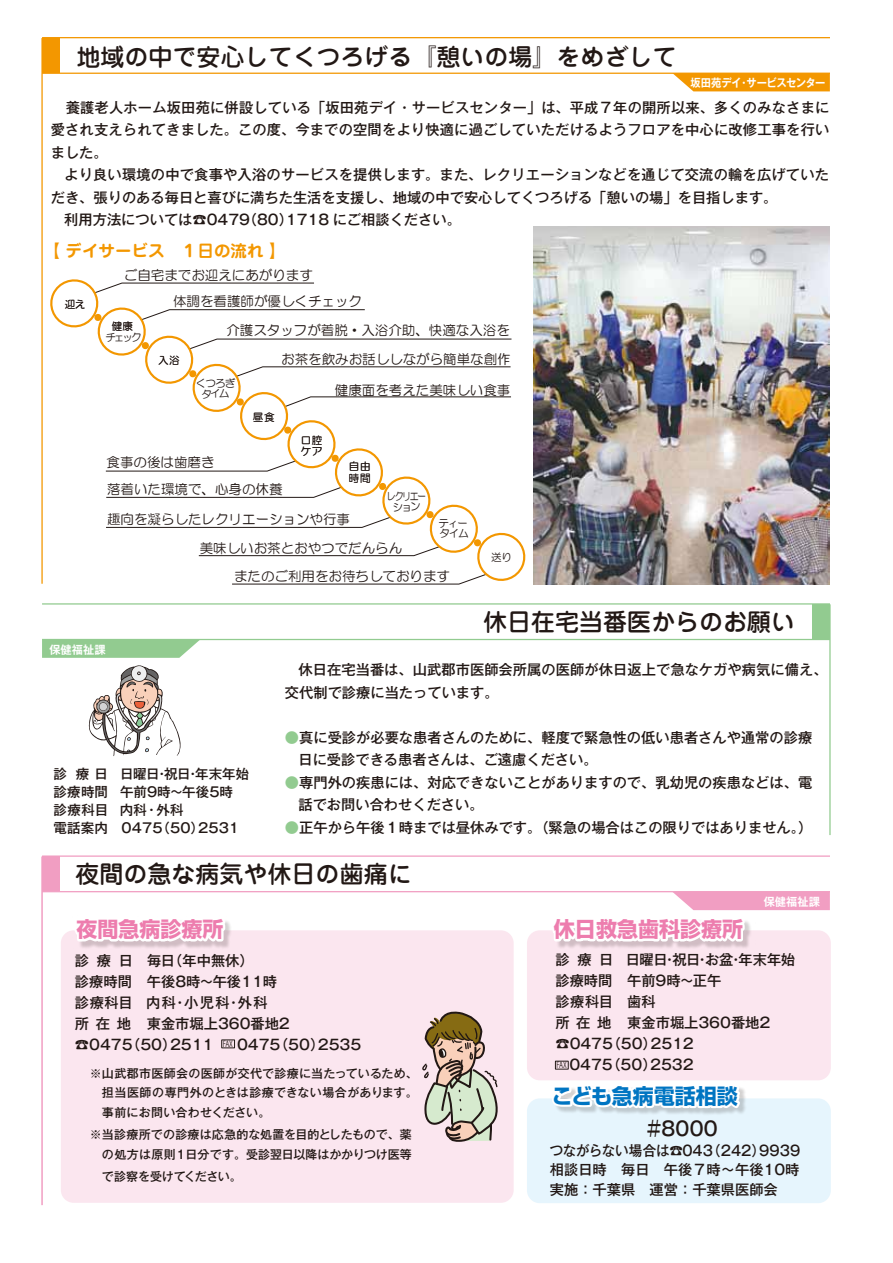
<style>
.page{position:relative;width:893px;height:1263px;background:#fff}
.page>*{position:absolute;margin:0;border:0;box-sizing:border-box;transform-origin:0 0}
.t1{font:500 24px "Jun 34 Pro";color:#221815}
.t2{font:700 21px "Shin Go Pro";color:#ed7dae}
.t3{font:700 21px "Shin Go Pro";color:#0075c2}
.t4{font:500 19.5px "Gothic MB101 Pro";color:#221815;scale:.95 1}
.t5{font:700 16.5px "Jun 501 Pro";color:#f39700}
.t6{font:500 14.25px/22.5px "Gothic MB101 Pro";color:#221815}
.t7{font:500 14.25px/19.5px "Gothic MB101 Pro";color:#221815;scale:.95 1}
.t8{font:500 14.25px "Gothic MB101 Pro";letter-spacing:-.24em;color:#221815}
.t9{font:13.5px/25.8px "HG Maru Gothic MPRO";color:#221815}
.t10{font:500 13.5px/18px "Gothic MB101 Pro";color:#221815}
.t11{font:500 12px/19.5px "Gothic MB101 Pro";letter-spacing:.01em;color:#221815;text-align:justify}
.t12{font:500 12px "Gothic MB101 Pro";letter-spacing:-.015em;color:#221815}
.t13{font:700 11.25px "Gothic MB101 Pro De";letter-spacing:-.035em;color:#fff;scale:.92 1}
.t14{font:700 11.25px "Gothic MB101 Pro De";color:#fff}
.t15{font:10.5px/10.5px "HG Maru Gothic MPRO";letter-spacing:-.125em;color:#221815}
.t16{font:10.5px/10.5px "HG Maru Gothic MPRO";letter-spacing:-.165em;color:#221815;text-align:center;scale:.85 1}
.t17{font:8.4px "DFHS Gothic W5 MP RKSJ H";letter-spacing:-.05em;color:#221815;scale:.71 1}
.s1{color:#92cb90}
</style>
<div class="page">
<div style="left:61px;top:930px;width:453px;height:273px;background:#fbe6ef;border-radius:13px"></div>
<div style="left:527px;top:930px;width:304px;height:150px;background:#fbe6ef;border-radius:13px"></div>
<div style="left:527px;top:1098px;width:304px;height:105px;background:#e6f5fd;border-radius:13px"></div>
<hr style="left:42px;top:37px;width:788px;height:1px;background:#f39700">
<hr style="left:42px;top:73px;width:788px;height:1px;background:#f39700">
<div style="left:42px;top:38px;width:17px;height:35px;background:#f39700"></div>
<hr style="left:41px;top:38px;width:2px;height:546px;background:#f39700">
<hr style="left:42px;top:639px;width:788px;height:1px;background:#92cb90">
<hr style="left:42px;top:603px;width:788px;height:2px;background:#92cb90">
<div style="left:813px;top:604px;width:17px;height:35px;background:#92cb90"></div>
<hr style="left:829px;top:604px;width:2px;height:231px;background:#92cb90">
<hr style="left:42px;top:855px;width:788px;height:2px;background:#f19ec2">
<hr style="left:42px;top:891px;width:788px;height:1px;background:#f19ec2">
<div style="left:42px;top:856px;width:17px;height:35px;background:#f19ec2"></div>
<hr style="left:41px;top:856px;width:2px;height:349px;background:#f19ec2">
<div style="left:221px;top:1040px;width:14px;height:8px;border:1px solid #221815"></div>
<div style="left:555px;top:1061px;width:13px;height:8px;border:1px solid #221815"></div>
<svg style="left:552px;top:1088px;width:192px;height:26px"></svg>
<img style="left:82px;top:923px;width:149px;height:25px">
<svg style="left:41px;top:910px;width:188px;height:37px"></svg>
<svg style="left:672px;top:73px;width:158px;height:18px;background:#f39e11"></svg>
<svg style="left:42px;top:640px;width:158px;height:18px;background:#9ace98"></svg>
<svg style="left:549px;top:892px;width:281px;height:55px"></svg>
<img style="left:534px;top:227px;width:295px;height:357px">
<svg style="left:422px;top:1011px;width:76px;height:131px"></svg>
<svg style="left:88px;top:665px;width:93px;height:91px"></svg>
<svg style="left:50px;top:279px;width:476px;height:305px"></svg>
<h1 class="t1" style="left:76px;top:38px;width:602px">地域の中で安心してくつろげる『憩いの場』をめざして</h1>
<p class="t13" style="left:690px;top:74px;width:148px">坂田苑デイ・サービスセンター</p>
<p class="t6" style="left:51px;top:94px;width:780px;text-align:justify;text-indent:15px">養護老人ホーム坂田苑に併設している「坂田苑デイ・サービスセンター」は、平成７年の開所以来、多くのみなさまに愛され支えられてきました。この度、今までの空間をより快適に過ごしていただけるようフロアを中心に改修工事を行いました。</p>
<p class="t6" style="left:64px;top:162px;width:766px">より良い環境の中で食事や入浴のサービスを提供します。また、レクリエーションなどを通じて交流の輪を広げていた</p>
<p class="t6" style="left:51px;top:184px;width:728px">だき、張りのある毎日と喜びに満ちた生活を支援し、地域の中で安心してくつろげる「憩いの場」を目指します。</p>
<p class="t6" style="left:64px;top:207px;width:398px">利用方法については☎0479（80）1718 にご相談ください。</p>
<p class="t5" style="left:44px;top:237px;width:243px">【 デイサービス　１日の流れ 】</p>
<p class="t9" style="left:173px;top:263px;width:190px;text-indent:-49px">ご自宅までお迎えにあがります<br>体調を看護師が優しくチェック</p>
<p class="t9" style="left:226px;top:316px;width:286px;line-height:29px;text-align:right">介護スタッフが着脱・入浴介助、快適な入浴をお茶を飲みお話ししながら簡単な創作</p>
<p class="t9" style="left:335px;top:377px;width:177px">健康面を考えた美味しい食事</p>
<p class="t15" style="left:65px;top:299px;width:22px">迎え</p>
<p class="t15" style="left:105px;top:321px;width:38px;text-align:center">健康<br>チェック</p>
<p class="t15" style="left:158px;top:355px;width:23px">入浴</p>
<p class="t15" style="left:196px;top:378px;width:41px;text-align:center">くつろぎタイム</p>
<p class="t15" style="left:253px;top:412px;width:23px">昼食</p>
<p class="t15" style="left:301px;top:434px;width:23px;line-height:11.4px">口腔ケア</p>
<p class="t9" style="left:107px;top:449px;width:177px;line-height:26.5px">食事の後は歯磨き<br>落着いた環境で、心身の休養</p>
<p class="t9" style="left:107px;top:506px;width:245px">趣向を凝らしたレクリエーションや行事</p>
<p class="t9" style="left:200px;top:535px;width:204px">美味しいお茶とおやつでだんらん</p>
<p class="t9" style="left:234px;top:563px;width:217px">またのご利用をお待ちしております</p>
<p class="t15" style="left:349px;top:461px;width:23px;line-height:11.4px">自由時間</p>
<p class="t16" style="left:387px;top:491px;width:48px">レクリエーション</p>
<p class="t15" style="left:438px;top:518px;width:32px">ティータイム</p>
<p class="t14" style="left:49px;top:640px;width:58px">保健福祉課</p>
<p class="t15" style="left:491px;top:552px;width:22px">送り</p>
<h1 class="t1" style="left:483px;top:603px;width:314px">休日在宅当番医からのお願い</h1>
<p class="t10" style="left:53px;top:763px;width:197px">診 療日 日曜日・祝日・年末年始診療時間 午前９時～午後５時診療科目 内科・外科<br>電話案内 ０４７５（５０）２５３１</p>
<p class="t6" style="left:285px;top:657px;width:544px;text-indent:13px">休日在宅当番は、山武郡市医師会所属の医師が休日返上で急なケガや病気に備え、交代制で診療に当たっています。</p>
<p class="t6" style="left:298px;top:724px;width:515px;text-indent:-13px"><span class="s1">●</span>真に受診が必要な患者さんのために、軽度で緊急性の低い患者さんや通常の診療日に受診できる患者さんは、ご遠慮ください。</p>
<p class="t6" style="left:298px;top:769px;width:515px;text-indent:-13px"><span class="s1">●</span>専門外の疾患には、対応できないことがありますので、乳幼児の疾患などは、電話でお問い合わせください。</p>
<p class="t6" style="left:285px;top:814px;width:529px"><span class="s1">●</span>正午から午後１時までは昼休みです。（緊急の場合はこの限りではありません。）</p>
<h1 class="t1" style="left:76px;top:855px;width:337px">夜間の急な病気や休日の歯痛に</h1>
<h2 class="t2" style="left:77px;top:913px;width:148px">夜間急病診療所</h2>
<h2 class="t2" style="left:554px;top:913px;width:190px">休日救急歯科診療所</h2>
<p class="t14" style="left:764px;top:892px;width:58px">保健福祉課</p>
<p class="t6" style="left:75px;top:948px;width:289px;line-height:21px">診 療日 毎日（年中無休）<br>診療時間 午後８時～午後11時<br>診療科目 内科・小児科・外科<br>所 在地　東金市堀上360番地２<br>☎０４７５（５０）２５１１　 ０４７５（５０）２５３５</p>
<p class="t11" style="left:102px;top:1062px;width:317px;text-indent:-12px">※山武郡市医師会の医師が交代で診療に当たっているため、担当医師の専門外のときは診療できない場合があります。事前にお問い合わせください。</p>
<p class="t11" style="left:90px;top:1123px;width:323px;text-align:right">※当診療所での診療は応急的な処置を目的としたもので、薬の処方は原則１日分です。受診翌日以降はかかりつけ医等</p>
<p class="t12" style="left:102px;top:1167px;width:141px">で診察を受けてください。</p>
<p class="t17" style="left:223px;top:1039px;width:16px">FAX</p>
<p class="t6" style="left:555px;top:947px;width:242px">診療日 日曜日・祝日・お盆・年末年始</p>
<p class="t6" style="left:555px;top:968px;width:167px">診療時間 午前９時～正午</p>
<p class="t6" style="left:555px;top:989px;width:102px">診療科目　歯科</p>
<p class="t6" style="left:555px;top:1010px;width:218px">所 在地　東金市堀上３６０番地２</p>
<p class="t8" style="left:555px;top:1032px;width:154px">☎０４７５（５０）２５１２　</p>
<p class="t8" style="left:568px;top:1053px;width:129px">０４７５（５０）２５３２</p>
<p class="t17" style="left:557px;top:1060px;width:16px">FAX</p>
<h2 class="t3" style="left:552px;top:1079px;width:187px">こども急病電話相談</h2>
<h3 class="t4" style="left:645px;top:1112px;width:80px">＃８０００</h3>
<p class="t7" style="left:550px;top:1138px;width:267px">つながらない場合は☎０４３（２４２）９９３９相談日時　毎日　午後７時～午後10時実施：千葉県　運営：千葉県医師会</p>
</div>
